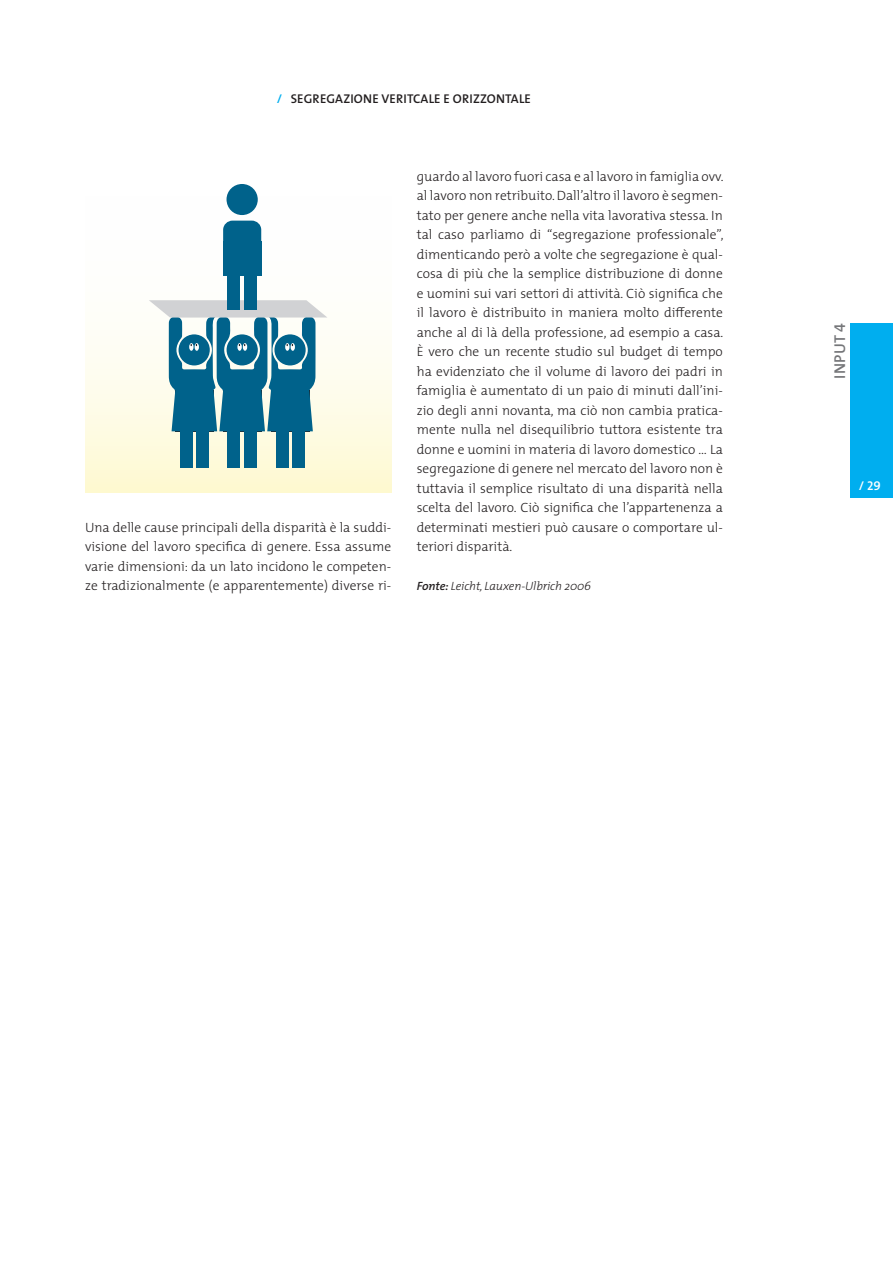
<style>
.page{position:relative;width:893px;height:1263px;background:#fff}
.page>*{position:absolute;margin:0;border:0;box-sizing:border-box;transform-origin:0 0}
.Rubrik{font:600 15.75px "The Mix";letter-spacing:.025em;color:#757679}
.Text{font:300 13.5px/19.5px "The Mix";color:#231f20;text-align:justify}
.Rubrik-2{font:600 12.75px "The Mix";letter-spacing:.015em;color:#231f20}
.Text-2{font:12.75px "The Mix Semi Bold Caps";color:#fff}
.Quelle{font:italic 300 12px "The Mix";letter-spacing:-.01em;color:#231f20}
.s1{color:#00aeef}
.s2{font-weight:600}
.s3{font-family:"The Mix Semi Bold Caps";font-weight:400}
.s4{font-family:"The Mix";font-weight:600}
</style>
<div class="page">
<div style="left:85px;top:167px;width:306px;height:326px;background:linear-gradient(to bottom,#feffff,#fcf9da)"></div>
<div style="left:180px;top:426px;width:12px;height:42px;background:#00628b"></div>
<div style="left:197px;top:426px;width:12px;height:42px;background:#00628b"></div>
<div style="left:228px;top:426px;width:12px;height:42px;background:#00628b"></div>
<div style="left:244px;top:426px;width:12px;height:42px;background:#00628b"></div>
<div style="left:276px;top:426px;width:12px;height:42px;background:#00628b"></div>
<div style="left:292px;top:426px;width:13px;height:42px;background:#00628b"></div>
<div style="left:226px;top:184px;width:32px;height:31px;background:#00628b;border-radius:50%"></div>
<div style="left:228px;top:275px;width:12px;height:35px;background:#00628b"></div>
<div style="left:244px;top:275px;width:12px;height:35px;background:#00628b"></div>
<div style="left:223px;top:241px;width:38px;height:34px;background:#00628b"></div>
<div style="left:223px;top:221px;width:38px;height:32px;background:#00628b;border-radius:9px"></div>
<svg style="left:149px;top:300px;width:178px;height:131px"></svg>
<div style="left:850px;top:323px;width:43px;height:174px;background:#00aeef"></div>
<p class="Rubrik-2" style="left:277px;top:88px;width:256px"><span class="s1">/</span> SEGREGAZIONE VERITCALE E ORIZZONTALE</p>
<p class="Text" style="left:85px;top:517px;width:308px">Una delle cause principali della disparità è la suddi&shy;visione del lavoro specifica di genere. Essa assume varie dimensioni: da un lato incidono le competen&shy;ze tradizionalmente (e apparentemente) diverse ri-</p>
<p class="Text" style="left:417px;top:166px;width:308px">guardo al lavoro fuori casa e al lavoro in famiglia ovv. al lavoro non retribuito. Dall’altro il lavoro è segmen&shy;tato per genere anche nella vita lavorativa stessa. In tal caso parliamo di “segregazione professionale”, dimenticando però a volte che segregazione è qual&shy;cosa di più che la semplice distribuzione di donne e uomini sui vari settori di attività. Ciò significa che il lavoro è distribuito in maniera molto differente anche al di là della professione, ad esempio a casa.<br>È vero che un recente studio sul budget di tempo ha evidenziato che il volume di lavoro dei padri in famiglia è aumentato di un paio di minuti dall’ini&shy;zio degli anni novanta, ma ciò non cambia pratica&shy;mente nulla nel disequilibrio tuttora esistente tra donne e uomini in materia di lavoro domestico … La segregazione di genere nel mercato del lavoro non è tuttavia il semplice risultato di una disparità nella scelta del lavoro. Ciò significa che l’appartenenza a determinati mestieri può causare o comportare ul&shy;teriori disparità.</p>
<p class="Quelle" style="left:417px;top:576px;width:176px"><span class="s2">Fonte:</span> Leicht, Lauxen-Ulbrich 2006</p>
<p class="Rubrik" style="left:827px;top:379px;width:57px;rotate:-90deg">INPUT <span class="s3">4</span></p>
<p class="Text-2" style="left:859px;top:475px;width:23px"><span class="s4">/</span> 29</p>
</div>
